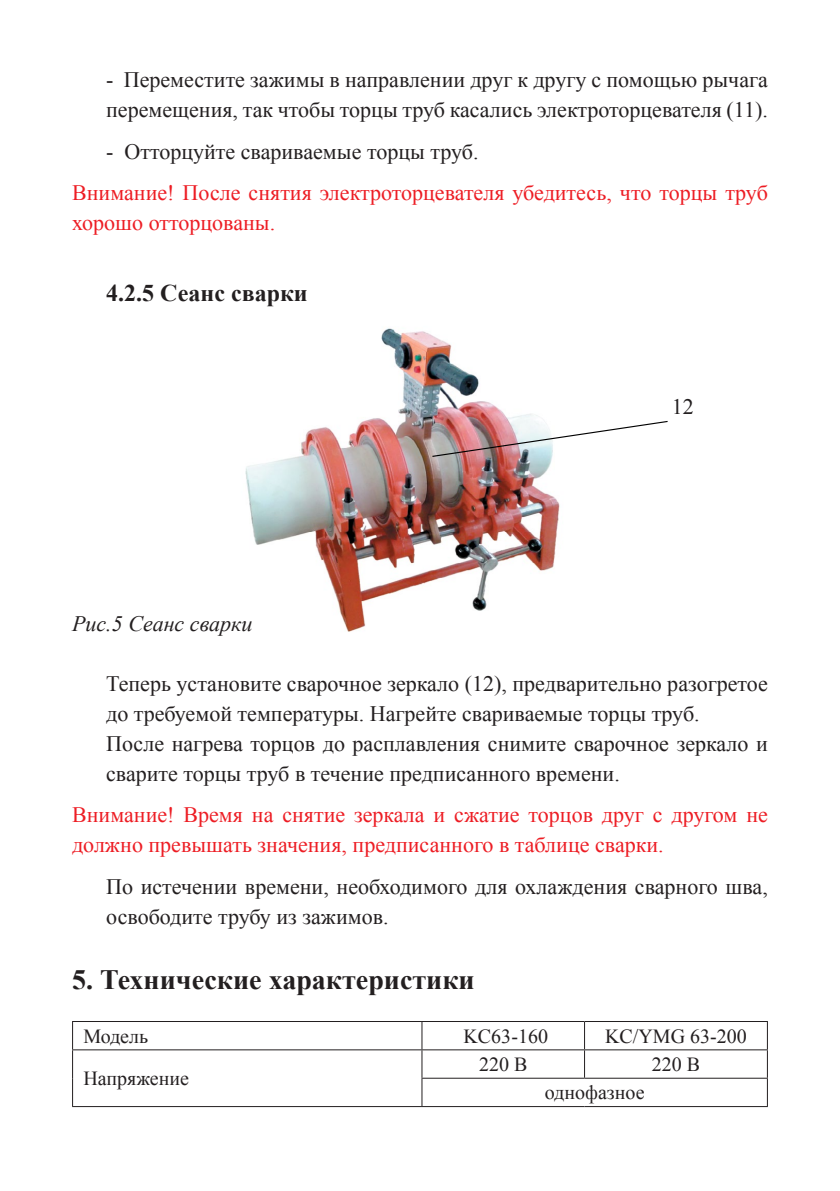
<style>
.page{position:relative;width:840px;height:1191px;background:#fff}
.page>*{position:absolute;margin:0;border:0;box-sizing:border-box;transform-origin:0 0}
.t1{font:700 28px "Times New Roman";color:#231f20}
.t2{font:700 24px "Times New Roman";color:#231f20}
.t3{font:22px/30px "Times New Roman";color:#231f20}
.t4{font:22px/30px "Times New Roman";color:#ed1d24}
.t5{font:italic 22px "Times New Roman";color:#231f20}
.t6{font:20px "Times New Roman";color:#231f20}
</style>
<div class="page">
<img style="left:245px;top:328px;width:315px;height:304px">
<img style="left:432px;top:421px;width:235px;height:36px">
<hr style="left:72px;top:1021px;width:350px;height:1px;background:#231f20">
<hr style="left:422px;top:1021px;width:162px;height:1px;background:#231f20">
<hr style="left:584px;top:1021px;width:183px;height:1px;background:#231f20">
<hr style="left:72px;top:1049px;width:350px;height:1px;background:#231f20">
<hr style="left:422px;top:1049px;width:162px;height:1px;background:#231f20">
<hr style="left:584px;top:1049px;width:183px;height:1px;background:#231f20">
<svg style="left:72px;top:1022px;width:1px;height:84px"></svg>
<hr style="left:72px;top:1106px;width:350px;height:1px;background:#231f20">
<hr style="left:421px;top:1077px;width:163px;height:1px;background:#231f20">
<hr style="left:584px;top:1077px;width:183px;height:1px;background:#231f20">
<hr style="left:422px;top:1106px;width:162px;height:1px;background:#231f20">
<hr style="left:584px;top:1106px;width:183px;height:1px;background:#231f20">
<svg style="left:421px;top:1022px;width:1px;height:84px"></svg>
<svg style="left:766px;top:1022px;width:1px;height:84px"></svg>
<p class="t3" style="left:106px;top:65px;width:663px">- Переместите зажимы в направлении друг к другу с помощью рычага перемещения, так чтобы торцы труб касались электроторцевателя (11).</p>
<p class="t3" style="left:106px;top:136px;width:373px">- Отторцуйте свариваемые торцы труб.</p>
<p class="t4" style="left:72px;top:177px;width:697px">Внимание! После снятия электроторцевателя убедитесь, что торцы труб хорошо отторцованы.</p>
<p class="t2" style="left:106px;top:276px;width:203px">4.2.5 Сеанс сварки</p>
<p class="t3" style="left:671px;top:391px;width:23px">12</p>
<p class="t5" style="left:72px;top:608px;width:182px">Рис.5 Сеанс сварки</p>
<p class="t3" style="left:106px;top:668px;width:663px">Теперь установите сварочное зеркало (12), предварительно разогретое до требуемой температуры. Нагрейте свариваемые торцы труб.<br>После нагрева торцов до расплавления снимите сварочное зеркало и сварите торцы труб в течение предписанного времени.</p>
<p class="t4" style="left:72px;top:799px;width:697px">Внимание! Время на снятие зеркала и сжатие торцов друг с другом не должно превышать значения, предписанного в таблице сварки.</p>
<p class="t3" style="left:106px;top:871px;width:663px">По истечении времени, необходимого для охлаждения сварного шва, освободите трубу из зажимов.</p>
<p class="t1" style="left:72px;top:960px;width:404px">5. Технические характеристики</p>
<p class="t6" style="left:83px;top:1022px;width:66px">Модель</p>
<p class="t6" style="left:463px;top:1022px;width:86px">KC63-160</p>
<p class="t6" style="left:604px;top:1022px;width:143px">KC/YMG 63-200</p>
<p class="t6" style="left:83px;top:1065px;width:107px">Напряжение</p>
<p class="t6" style="left:479px;top:1050px;width:50px">220 В</p>
<p class="t6" style="left:651px;top:1050px;width:50px">220 В</p>
<p class="t6" style="left:544px;top:1079px;width:101px">однофазное</p>
</div>
